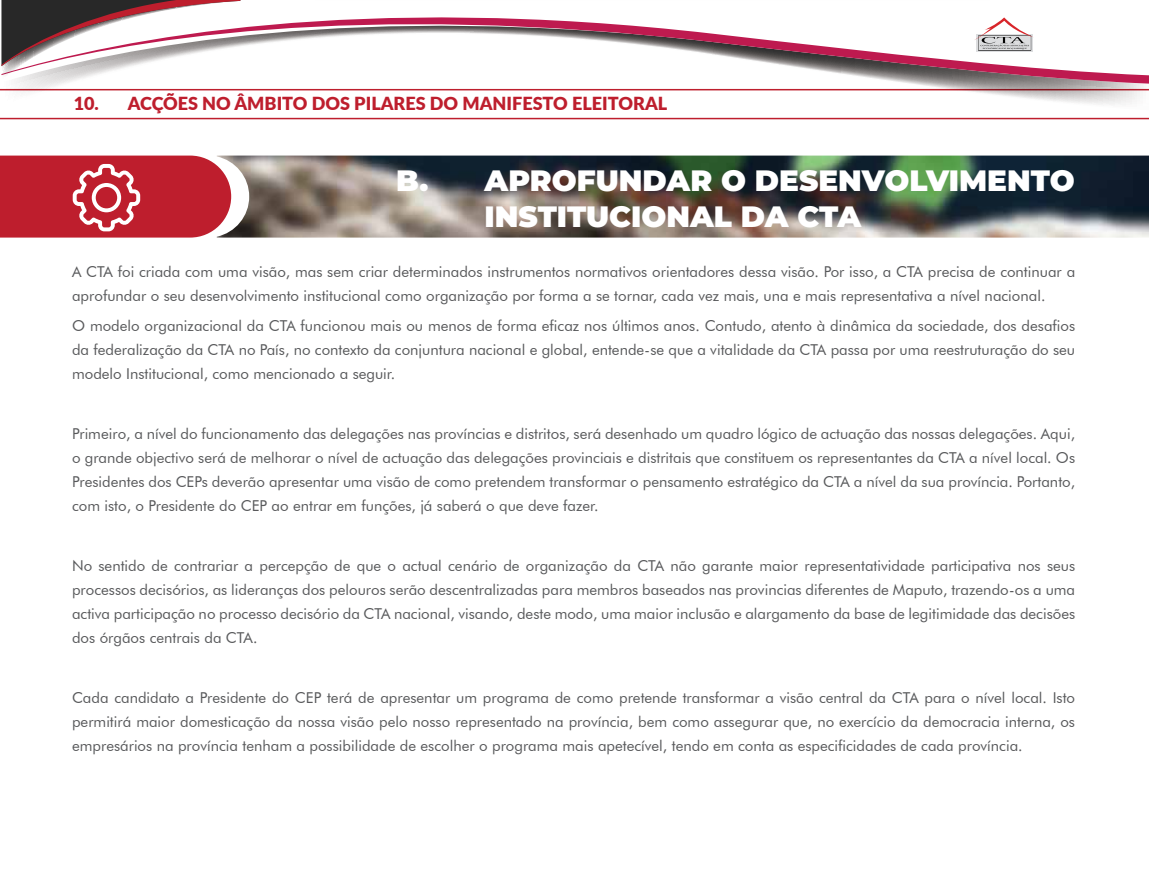
<style>
.page{position:relative;width:1149px;height:893px;background:#fff}
.page>*{position:absolute;margin:0;border:0;box-sizing:border-box;transform-origin:0 0}
.t1{font:900 29.4px/35.2px "Montserrat";color:#fff}
.t2{font:900 18px "Lato";color:#be1e2d}
.t3{font:15px/24px "Futura BT";color:#58595b;text-align:justify}
</style>
<div class="page">
<svg style="left:0;top:89px;width:1148px;height:30px"></svg>
<img style="left:231px;top:156px;width:917px;height:82px">
<svg style="left:0;top:156px;width:231px;height:82px;background:#c43543"></svg>
<svg style="left:1px;top:84px;width:1147px;height:26px"></svg>
<svg style="left:14px;top:0;width:1134px;height:84px"></svg>
<div style="left:976px;top:34px;width:56px;height:18px;background:#565657"></div>
<svg style="left:973px;top:17px;width:60px;height:33px"></svg>
<svg style="left:1px;top:0;width:239px;height:81px"></svg>
<p class="t2" style="left:74px;top:90px;width:595px">10. ACÇÕES NO ÂMBITO DOS PILARES DO MANIFESTO ELEITORAL</p>
<h1 class="t1" style="left:484px;top:161px;width:591px;text-indent:-88px">B. APROFUNDAR O DESENVOLVIMENTO<br>INSTITUCIONAL DA CTA</h1>
<p class="t3" style="left:72px;top:259px;width:1004px">A CTA foi criada com uma visão, mas sem criar determinados instrumentos normativos orientadores dessa visão. Por isso, a CTA precisa de continuar a aprofundar o seu desenvolvimento institucional como organização por forma a se tornar, cada vez mais, una e mais representativa a nível nacional.</p>
<p class="t3" style="left:72px;top:313px;width:1004px">O modelo organizacional da CTA funcionou mais ou menos de forma eficaz nos últimos anos. Contudo, atento à dinâmica da sociedade, dos desafios da federalização da CTA no País, no contexto da conjuntura nacional e global, entende-se que a vitalidade da CTA passa por uma reestruturação do seu modelo Institucional, como mencionado a seguir.</p>
<p class="t3" style="left:72px;top:421px;width:1004px">Primeiro, a nível do funcionamento das delegações nas províncias e distritos, será desenhado um quadro lógico de actuação das nossas delegações. Aqui, o grande objectivo será de melhorar o nível de actuação das delegações provinciais e distritais que constituem os representantes da CTA a nível local. Os Presidentes dos CEPs deverão apresentar uma visão de como pretendem transformar o pensamento estratégico da CTA a nível da sua província. Portanto, com isto, o Presidente do CEP ao entrar em funções, já saberá o que deve fazer.</p>
<p class="t3" style="left:72px;top:553px;width:1004px">No sentido de contrariar a percepção de que o actual cenário de organização da CTA não garante maior representatividade participativa nos seus processos decisórios, as lideranças dos pelouros serão descentralizadas para membros baseados nas provincias diferentes de Maputo, trazendo-os a uma activa participação no processo decisório da CTA nacional, visando, deste modo, uma maior inclusão e alargamento da base de legitimidade das decisões dos órgãos centrais da CTA.</p>
<p class="t3" style="left:72px;top:685px;width:1004px">Cada candidato a Presidente do CEP terá de apresentar um programa de como pretende transformar a visão central da CTA para o nível local. Isto permitirá maior domesticação da nossa visão pelo nosso representado na província, bem como assegurar que, no exercício da democracia interna, os empresários na província tenham a possibilidade de escolher o programa mais apetecível, tendo em conta as especificidades de cada província.</p>
</div>
